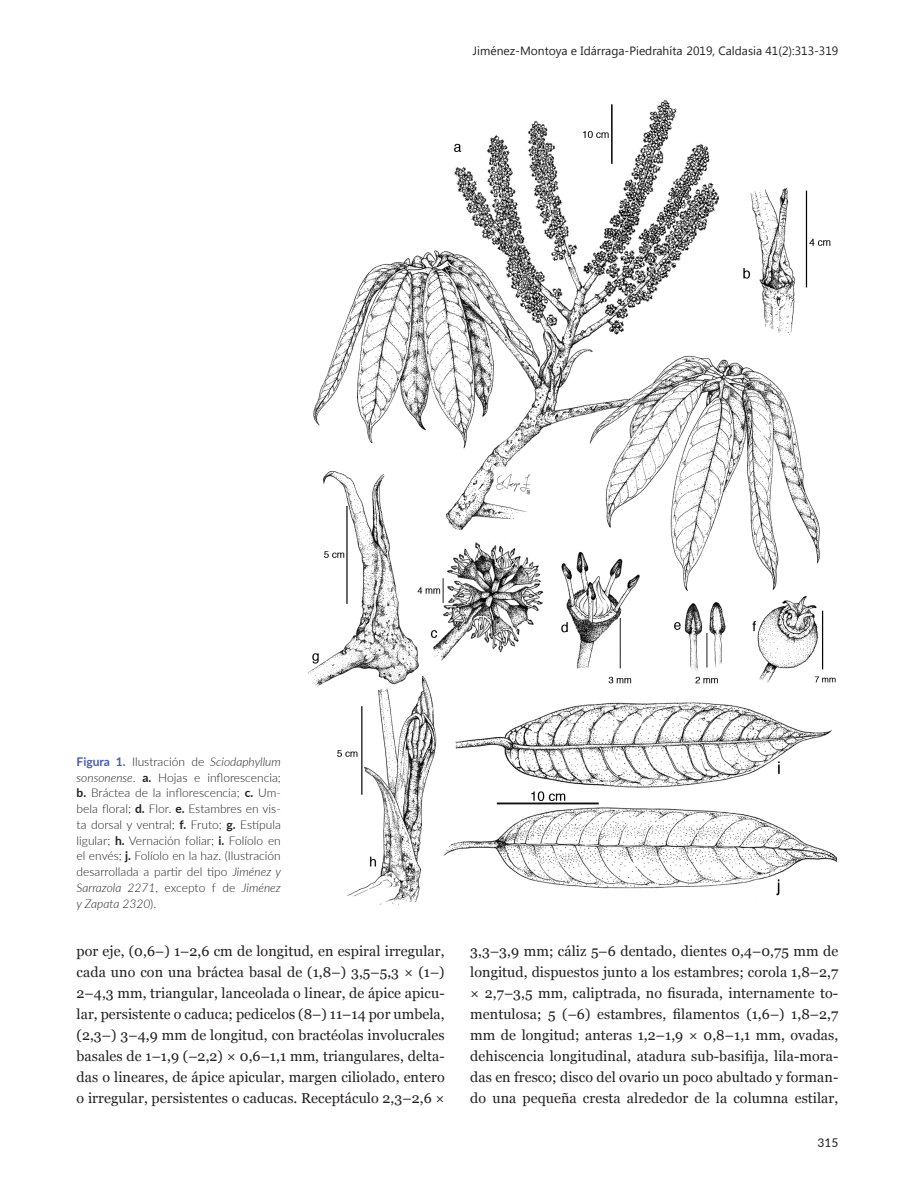
<style>
.page{position:relative;width:915px;height:1191px;background:#fff}
.page>*{position:absolute;margin:0;border:0;box-sizing:border-box;transform-origin:0 0}
.t1{font:14.25px/21px "Georgia";letter-spacing:.005em;color:#231f20;text-align:justify}
.t2{font:300 12px/15.8px "Lato";color:#231f20;text-align:justify}
.t3{font:12px "Segoe UI";color:#231f20}
.t4{font:12px "Lato";color:#231f20}
.s1{font-weight:700;color:#4a5ea6}
.s2{font-style:italic}
.s3{font-weight:700}
</style>
<div class="page">
<img style="left:307px;top:99px;width:528px;height:806px">
<p class="t3" style="left:473px;top:42px;width:367px">Jiménez-Montoya e Idárraga-Piedrahíta 2019, Caldasia 41(2):313-319</p>
<p class="t2" style="left:77px;top:753px;width:206px"><span class="s1">Figura 1.</span> Ilustración de <span class="s2">Sciodaphyllum sonsonense</span>. <span class="s3">a.</span> Hojas e inflorescencia; <span class="s3">b.</span> Bráctea de la inflorescencia; <span class="s3">c.</span> Um&shy;bela floral; <span class="s3">d.</span> Flor. <span class="s3">e.</span> Estambres en vis&shy;ta dorsal y ventral; <span class="s3">f.</span> Fruto; <span class="s3">g.</span> Estípula ligular; <span class="s3">h.</span> Vernación foliar; <span class="s3">i.</span> Folíolo en el envés; <span class="s3">j.</span> Folíolo en la haz. (Ilustración desarrollada a partir del tipo <span class="s2">Jiménez y Sarrazola 2271</span>, excepto f de <span class="s2">Jiménez y Zapata 2320</span>).</p>
<p class="t1" style="left:77px;top:941px;width:369px">por eje, (0,6–) 1–2,6 cm de longitud, en espiral irregular, cada uno con una bráctea basal de (1,8–) 3,5–5,3 × (1–)<br>2–4,3 mm, triangular, lanceolada o linear, de ápice apicu&shy;lar, persistente o caduca; pedicelos (8–) 11–14 por umbela, (2,3–) 3–4,9 mm de longitud, con bractéolas involucrales basales de 1–1,9 (–2,2) × 0,6–1,1 mm, triangulares, delta&shy;das o lineares, de ápice apicular, margen ciliolado, entero o irregular, persistentes o caducas. Receptáculo 2,3–2,6 ×</p>
<p class="t1" style="left:470px;top:941px;width:369px">3,3–3,9 mm; cáliz 5–6 dentado, dientes 0,4–0,75 mm de longitud, dispuestos junto a los estambres; corola 1,8–2,7 × 2,7–3,5 mm, caliptrada, no fisurada, internamente to&shy;mentulosa; 5 (–6) estambres, filamentos (1,6–) 1,8–2,7 mm de longitud; anteras 1,2–1,9 × 0,8–1,1 mm, ovadas, dehiscencia longitudinal, atadura sub-basifija, lila-mora&shy;das en fresco; disco del ovario un poco abultado y forman&shy;do una pequeña cresta alrededor de la columna estilar,</p>
<p class="t4" style="left:817px;top:1134px;width:22px">315</p>
</div>
